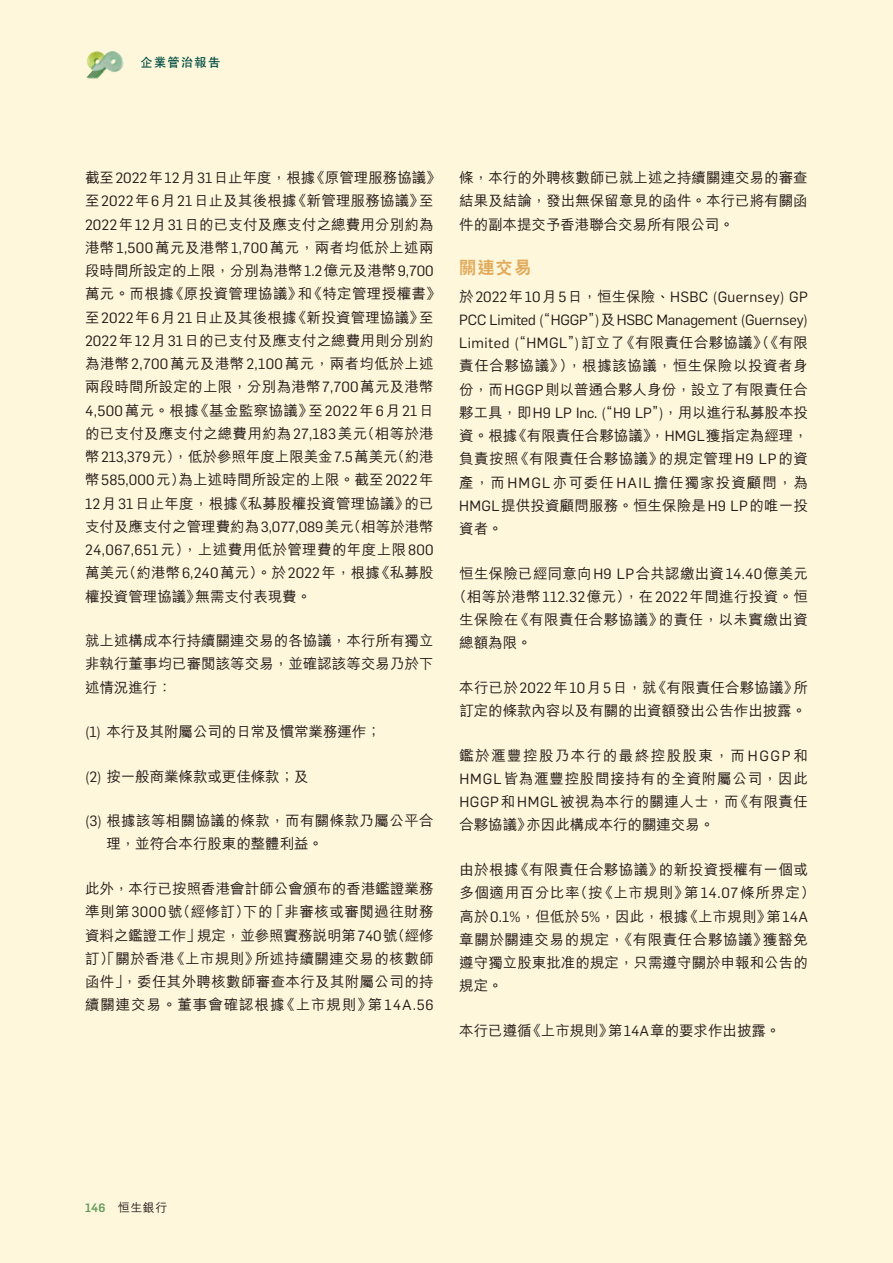
<style>
.page{position:relative;width:893px;height:1263px;background:#fef7dc}
.page>*{position:absolute;margin:0;border:0;box-sizing:border-box;transform-origin:0 0}
.t1{font:800 17.25px "C Hei 2 HK";color:#e1ab5d}
.t2{font:500 14.55px/23.2px "M Hei HK";letter-spacing:.01em;color:#231916;text-align:justify}
.t3{font:500 14.55px/23.2px "M Hei HK";letter-spacing:.03em;color:#231916}
.t4{font:14.55px/23.2px "Flama";letter-spacing:-.01em;color:#231916}
.t5{font:700 12.75px "C Hei 2 HK";letter-spacing:.06em;color:#004d42}
.t6{font:500 12px "M Hei HK";color:#231916}
.s1{font-family:"Flama";font-weight:400}
.s2{font-family:"M Hei HK";font-weight:500}
.s3{font-family:"Flama";color:#679b5e}
</style>
<div class="page">
<img style="left:86px;top:51px;width:38px;height:28px">
<p class="t5" style="left:140px;top:56px;width:82px">企業管治報告</p>
<p class="t2" style="left:85px;top:165px;width:357px;text-align:left">截至<span class="s1">2022</span>年<span class="s1">12</span>月<span class="s1">31</span>日止年度，根據《原管理服務協議》至<span class="s1">2022</span>年<span class="s1">6</span>月<span class="s1">21</span>日止及其後根據《新管理服務協議》至<br><span class="s1">2022</span>年<span class="s1">12</span>月<span class="s1">31</span>日的已支付及應支付之總費用分別約為港幣<span class="s1">1,500</span>萬元及港幣<span class="s1">1,700</span>萬元，兩者均低於上述兩段時間所設定的上限，分別為港幣<span class="s1">1.2</span>億元及港幣<span class="s1">9,700</span>萬元。而根據《原投資管理協議》和《特定管理授權書》至<span class="s1">2022</span>年<span class="s1">6</span>月<span class="s1">21</span>日止及其後根據《新投資管理協議》至<br><span class="s1">2022</span>年<span class="s1">12</span>月<span class="s1">31</span>日的已支付及應支付之總費用則分別約為港幣<span class="s1">2,700</span>萬元及港幣<span class="s1">2,100</span>萬元，兩者均低於上述兩段時間所設定的上限，分別為港幣<span class="s1">7,700</span>萬元及港幣<br><span class="s1">4,500</span>萬元。根據《基金監察協議》至<span class="s1">2022</span>年<span class="s1">6</span>月<span class="s1">21</span>日的已支付及應支付之總費用約為<span class="s1">27,183</span>美元（相等於港幣<span class="s1">213,379</span>元），低於參照年度上限美金<span class="s1">7.5</span>萬美元（約港幣<span class="s1">585,000</span>元）為上述時間所設定的上限。截至<span class="s1">2022</span>年<br><span class="s1">12</span>月<span class="s1">31</span>日止年度，根據《私募股權投資管理協議》的已支付及應支付之管理費約為<span class="s1">3,077,089</span>美元（相等於港幣<br><span class="s1">24,067,651</span>元），上述費用低於管理費的年度上限<span class="s1">800</span>萬美元（約港幣<span class="s1">6,240</span>萬元）。於<span class="s1">2022</span>年，根據《私募股權投資管理協議》無需支付表現費。</p>
<p class="t2" style="left:85px;top:628px;width:350px">就上述構成本行持續關連交易的各協議，本行所有獨立非執行董事均已審閱該等交易，並確認該等交易乃於下述情況進行：</p>
<p class="t2" style="left:85px;top:719px;width:297px"><span class="s1">(1)</span> 本行及其附屬公司的日常及慣常業務運作；</p>
<p class="t2" style="left:85px;top:763px;width:225px"><span class="s1">(2)</span> 按一般商業條款或更佳條款；及</p>
<p class="t2" style="left:106px;top:808px;width:329px;text-indent:-21px"><span class="s1">(3)</span> 根據該等相關協議的條款，而有關條款乃屬公平合理，並符合本行股東的整體利益。</p>
<p class="t2" style="left:85px;top:876px;width:350px">此外，本行已按照香港會計師公會頒布的香港鑑證業務準則第<span class="s1">3000</span>號（經修訂）下的「非審核或審閱過往財務資料之鑑證工作」規定，並參照實務說明第<span class="s1">740</span>號（經修訂）「關於香港《上市規則》所述持續關連交易的核數師函件」，委任其外聘核數師審查本行及其附屬公司的持續關連交易。董事會確認根據《上市規則》第<span class="s1">14A.56</span></p>
<p class="t2" style="left:459px;top:165px;width:350px">條，本行的外聘核數師已就上述之持續關連交易的審查結果及結論，發出無保留意見的函件。本行已將有關函件的副本提交予香港聯合交易所有限公司。</p>
<p class="t1" style="left:459px;top:259px;width:73px">關連交易</p>
<p class="t4" style="left:459px;top:284px;width:350px"><span class="s2">於</span>2022<span class="s2">年</span>10<span class="s2">月</span>5<span class="s2">日，恒生保險、</span>HSBC (Guernsey) GP<br>PCC Limited (<span class="s2">“</span>HGGP<span class="s2">”</span>)<span class="s2">及</span>HSBC Management (Guernsey)</p>
<p class="t2" style="left:459px;top:330px;width:350px"><span class="s1">Limited (</span>“<span class="s1">HMGL</span>”<span class="s1">)</span>訂立了《有限責任合夥協議》（《有限責任合夥協議》），根據該協議，恒生保險以投資者身份，而<span class="s1">HGGP</span>則以普通合夥人身份，設立了有限責任合夥工具，即<span class="s1">H9 LP Inc. (</span>“<span class="s1">H9 LP</span>”<span class="s1">)</span>，用以進行私募股本投資。根據《有限責任合夥協議》，<span class="s1">HMGL</span>獲指定為經理，負責按照《有限責任合夥協議》的規定管理<span class="s1">H9 LP</span>的資產，而<span class="s1">HMGL</span>亦可委任<span class="s1">HAIL</span>擔任獨家投資顧問，為<span class="s1">HMGL</span>提供投資顧問服務。恒生保險是<span class="s1">H9 LP</span>的唯一投資者。</p>
<p class="t2" style="left:459px;top:560px;width:350px">恒生保險已經同意向<span class="s1">H9 LP</span>合共認繳出資<span class="s1">14.40</span>億美元</p>
<p class="t2" style="left:452px;top:584px;width:357px">（相等於港幣<span class="s1">112.32</span>億元），在<span class="s1">2022</span>年間進行投資。恒</p>
<p class="t3" style="left:459px;top:607px;width:350px">生保險在《有限責任合夥協議》的責任，以未實繳出資</p>
<p class="t2" style="left:459px;top:630px;width:74px">總額為限。</p>
<p class="t2" style="left:459px;top:675px;width:350px">本行已於<span class="s1">2022</span>年<span class="s1">10</span>月<span class="s1">5</span>日，就《有限責任合夥協議》所訂定的條款內容以及有關的出資額發出公告作出披露。</p>
<p class="t2" style="left:459px;top:742px;width:350px">鑑於滙豐控股乃本行的最終控股股東，而<span class="s1">HGGP</span>和<span class="s1">HMGL</span>皆為滙豐控股間接持有的全資附屬公司，因此<span class="s1">HGGP</span>和<span class="s1">HMGL</span>被視為本行的關連人士，而《有限責任合夥協議》亦因此構成本行的關連交易。</p>
<p class="t3" style="left:459px;top:857px;width:357px">由於根據《有限責任合夥協議》的新投資授權有一個或多個適用百分比率（按《上市規則》第<span class="s1">14.07</span>條所界定）高於<span class="s1">0.1%</span>，但低於<span class="s1">5%</span>，因此，根據《上市規則》第<span class="s1">14A</span>章關於關連交易的規定，《有限責任合夥協議》獲豁免遵守獨立股東批准的規定，只需遵守關於申報和公告的規定。</p>
<p class="t2" style="left:459px;top:1017px;width:323px">本行已遵循《上市規則》第<span class="s1">14A</span>章的要求作出披露。</p>
<p class="t6" style="left:85px;top:1199px;width:84px"><span class="s3">146</span> 恒生銀行</p>
</div>
